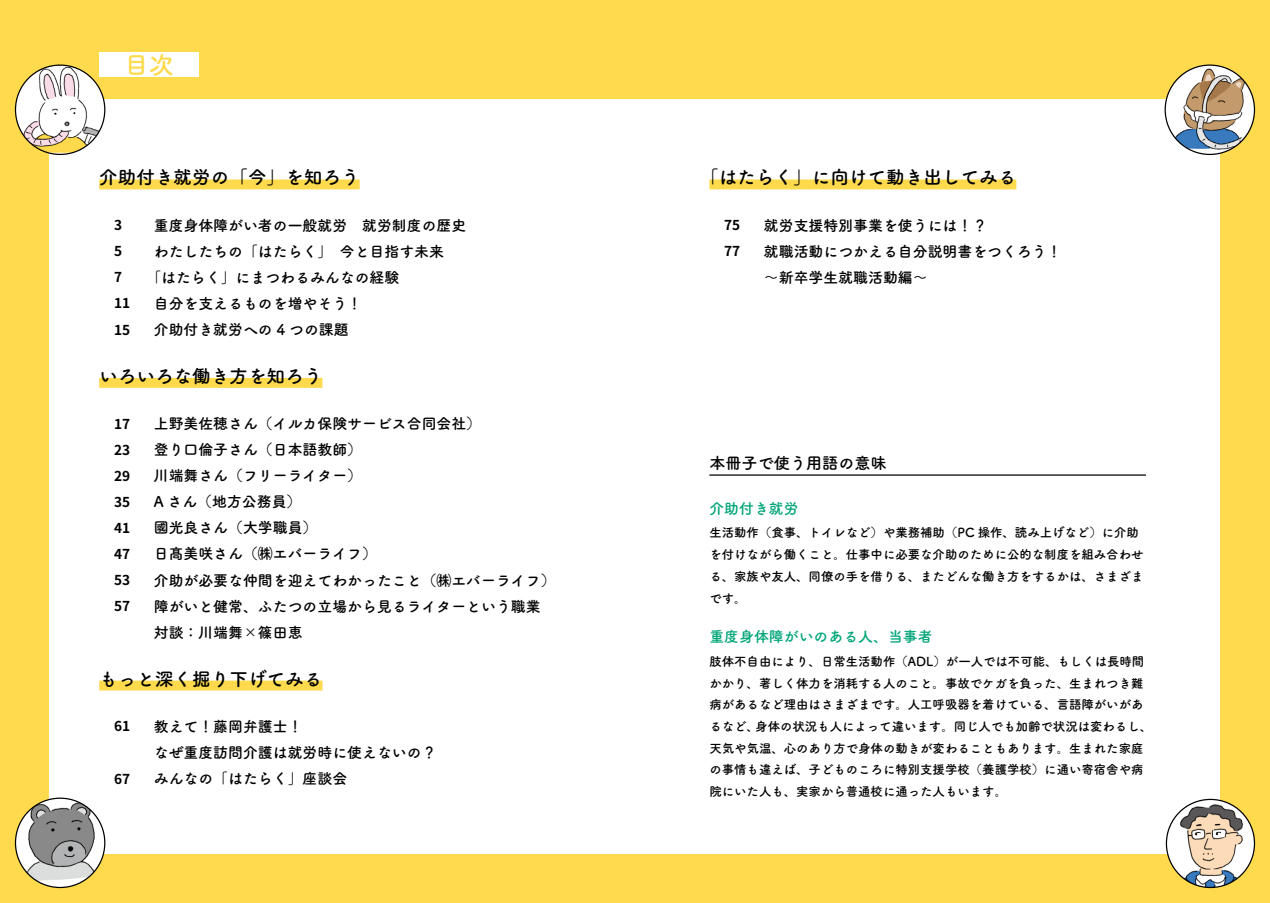
<style>
.page{position:relative;width:1270px;height:903px;background:#feda4c}
.page>*{position:absolute;margin:0;border:0;box-sizing:border-box;transform-origin:0 0}
.t1{font:700 24.85px "Tsuku A Rd Gothic";color:#feda4c}
.t2{font:700 18.55px "Tsuku A Rd Gothic";color:#000}
.t3{font:700 16.1px "Tsuku A Rd Gothic";color:#000}
.t4{font:700 14.88px/26.1px "Tsuku A Rd Gothic";color:#000}
.t5{font:700 14.88px "Tsuku A Rd Gothic";color:#00a579}
.t6{font:700 13.65px "Source Han Sans JP";color:#000}
.t7{font:700 12.42px/21.7px "Tsuku A Rd Gothic";color:#000}
</style>
<div class="page">
<div style="left:50px;top:99px;width:1170px;height:754px;background:#fff"></div>
<div style="left:99px;top:52px;width:99px;height:25px;background:#fff"></div>
<img style="left:16px;top:798px;width:89px;height:89px;border-radius:45px">
<img style="left:16px;top:65px;width:89px;height:89px;border-radius:45px">
<img style="left:1166px;top:800px;width:88px;height:87px">
<div style="left:709px;top:179px;width:307px;height:10px;background:#feda4c"></div>
<div style="left:99px;top:378px;width:223px;height:10px;background:#feda4c"></div>
<div style="left:99px;top:179px;width:261px;height:10px;background:#feda4c"></div>
<div style="left:99px;top:680px;width:223px;height:10px;background:#feda4c"></div>
<hr style="left:709px;top:474px;width:437px;height:2px;background:#000">
<img style="left:1165px;top:65px;width:89px;height:89px;border-radius:45px">
<h1 class="t1" style="left:124px;top:45px;width:51px">目次</h1>
<h2 class="t2" style="left:99px;top:163px;width:262px">介助付き就労の「今」を知ろう</h2>
<p class="t6" style="left:114px;top:218px;width:10px">3</p>
<p class="t4" style="left:154px;top:211px;width:314px">重度身体障がい者の一般就労　就労制度の歴史</p>
<p class="t6" style="left:114px;top:244px;width:10px">5</p>
<p class="t4" style="left:154px;top:237px;width:292px">わたしたちの「はたらく」　今と目指す未来</p>
<p class="t6" style="left:114px;top:270px;width:10px">7</p>
<p class="t4" style="left:146px;top:263px;width:254px">「はたらく」にまつわるみんなの経験</p>
<p class="t6" style="left:114px;top:296px;width:18px">11</p>
<p class="t4" style="left:154px;top:289px;width:210px">自分を支えるものを増やそう！</p>
<p class="t6" style="left:114px;top:322px;width:18px">15</p>
<p class="t4" style="left:154px;top:315px;width:196px">介助付き就労への 4 つの課題</p>
<h2 class="t2" style="left:99px;top:361px;width:225px">いろいろな働き方を知ろう</h2>
<p class="t6" style="left:114px;top:416px;width:18px">17</p>
<p class="t4" style="left:154px;top:410px;width:329px">上野美佐穂さん（イルカ保険サービス合同会社）</p>
<p class="t6" style="left:114px;top:442px;width:18px">23</p>
<p class="t4" style="left:154px;top:436px;width:210px">登り口倫子さん（日本語教師）</p>
<p class="t6" style="left:114px;top:468px;width:18px">29</p>
<p class="t4" style="left:154px;top:462px;width:210px">川端舞さん（フリーライター）</p>
<p class="t6" style="left:114px;top:494px;width:18px">35</p>
<p class="t4" style="left:154px;top:488px;width:149px">A さん（地方公務員）</p>
<p class="t6" style="left:114px;top:520px;width:18px">41</p>
<p class="t4" style="left:154px;top:514px;width:165px">國光良さん（大学職員）</p>
<p class="t6" style="left:114px;top:546px;width:18px">47</p>
<p class="t4" style="left:154px;top:540px;width:225px">日髙美咲さん（㈱エバーライフ）</p>
<p class="t6" style="left:114px;top:572px;width:18px">53</p>
<p class="t4" style="left:154px;top:566px;width:403px">介助が必要な仲間を迎えてわかったこと（㈱エバーライフ）</p>
<p class="t6" style="left:114px;top:598px;width:18px">57</p>
<p class="t4" style="left:154px;top:592px;width:388px">障がいと健常、ふたつの立場から見るライターという職業対談：川端舞×篠田恵</p>
<h2 class="t2" style="left:99px;top:664px;width:225px">もっと深く掘り下げてみる</h2>
<p class="t6" style="left:114px;top:719px;width:18px">61</p>
<p class="t4" style="left:154px;top:712px;width:284px">教えて！藤岡弁護士！　<br>なぜ重度訪問介護は就労時に使えないの？</p>
<p class="t6" style="left:114px;top:771px;width:18px">67</p>
<p class="t4" style="left:154px;top:764px;width:195px">みんなの「はたらく」座談会</p>
<h2 class="t2" style="left:700px;top:163px;width:318px">「はたらく」に向けて動き出してみる</h2>
<p class="t6" style="left:724px;top:218px;width:18px">75</p>
<p class="t4" style="left:764px;top:211px;width:225px">就労支援特別事業を使うには！？</p>
<p class="t6" style="left:724px;top:244px;width:18px">77</p>
<p class="t4" style="left:764px;top:237px;width:299px">就職活動につかえる自分説明書をつくろう！～新卒学生就職活動編～</p>
<p class="t3" style="left:709px;top:450px;width:179px">本冊子で使う用語の意味</p>
<p class="t5" style="left:709px;top:496px;width:91px">介助付き就労</p>
<p class="t7" style="left:709px;top:521px;width:436px">生活動作（食事、トイレなど）や業務補助（PC 操作、読み上げなど）に介助を付けながら働くこと。仕事中に必要な介助のために公的な制度を組み合わせる、家族や友人、同僚の手を借りる、またどんな働き方をするかは、さまざまです。</p>
<p class="t5" style="left:709px;top:625px;width:225px">重度身体障がいのある人、当事者</p>
<p class="t7" style="left:709px;top:649px;width:444px">肢体不自由により、日常生活動作（ADL）が一人では不可能、もしくは長時間かかり、著しく体力を消耗する人のこと。事故でケガを負った、生まれつき難病があるなど理由はさまざまです。人工呼吸器を着けている、言語障がいがあるなど、身体の状況も人によって違います。同じ人でも加齢で状況は変わるし、天気や気温、心のあり方で身体の動きが変わることもあります。生まれた家庭の事情も違えば、子どものころに特別支援学校（養護学校）に通い寄宿舎や病院にいた人も、実家から普通校に通った人もいます。</p>
</div>
